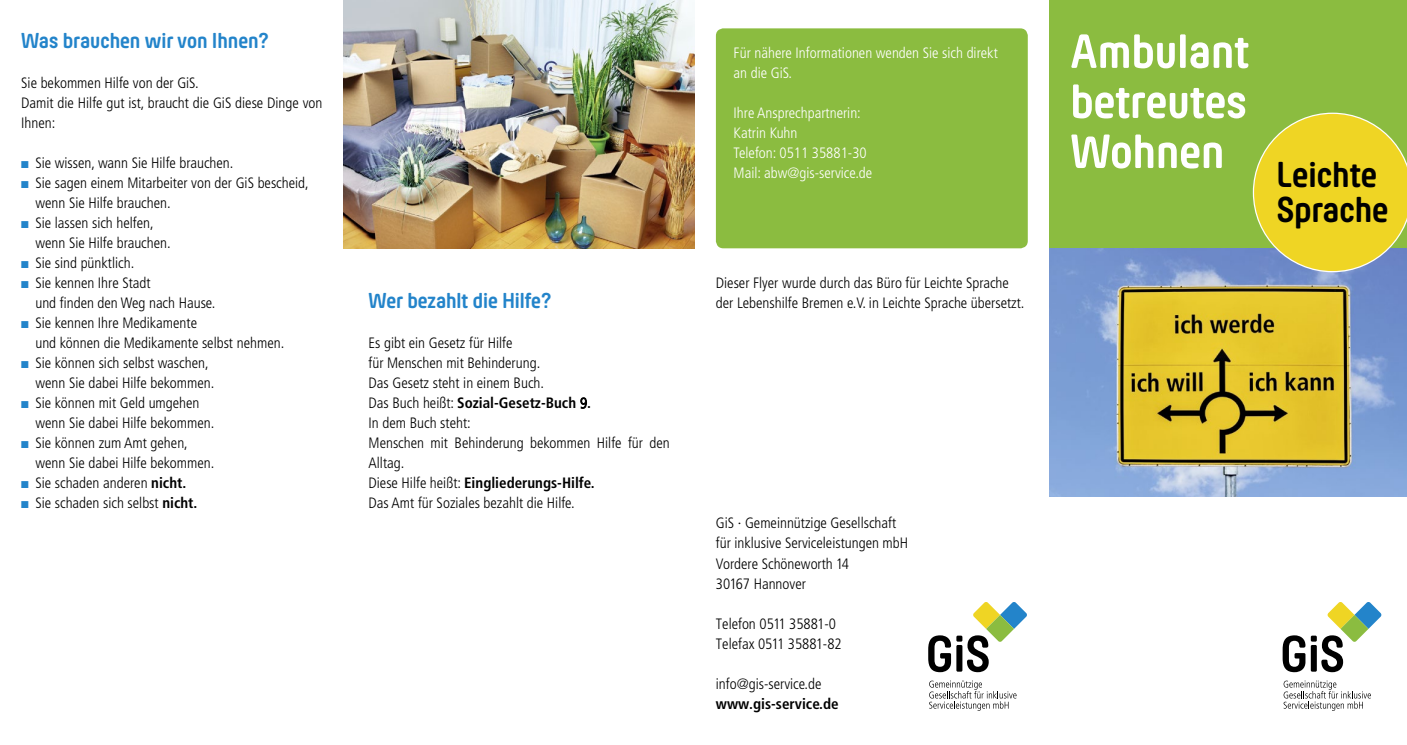
<style>
.page{position:relative;width:1407px;height:745px;background:#fff}
.page>*{position:absolute;margin:0;border:0;box-sizing:border-box;transform-origin:0 0}
.t1{font:700 50px/50px "Hansom FY";color:#fff;text-align:justify}
.t2{font:700 37.5px/35px "Hansom FY";color:#000}
.t3{font:700 22.5px "Hansom FY";color:#2384ca}
.t4{font:300 condensed 15px/20px "Frutiger LT Pro";color:#000}
.t5{font:300 condensed 15px/20px "Frutiger LT Pro";color:#fff}
.t6{font:300 condensed 15px/20px "Frutiger LT Std";color:#000}
.t7{font:700 condensed 15px "Frutiger LT Pro";color:#000}
.s1{color:#2384ca}
.s2{font-weight:700}
.s3{font-family:"Frutiger LT Std"}
</style>
<div class="page">
<div style="left:1049px;top:0;width:358px;height:248px;background:#8bbc40"></div>
<div style="left:716px;top:28px;width:312px;height:220px;background:#8bbc40;border-radius:8px"></div>
<svg style="left:929px;top:680px;width:87px;height:30px"></svg>
<svg style="left:928px;top:602px;width:99px;height:69px"></svg>
<svg style="left:1283px;top:680px;width:88px;height:30px"></svg>
<svg style="left:1282px;top:635px;width:23px;height:36px"></svg>
<svg style="left:1311px;top:602px;width:70px;height:69px"></svg>
<img style="left:1049px;top:248px;width:358px;height:248px">
<img style="left:344px;top:0;width:350px;height:248px">
<svg style="left:1253px;top:113px;width:154px;height:159px;background:#d9cd37"></svg>
<h3 class="t3" style="left:21px;top:27px;width:249px">Was brauchen wir von Ihnen?</h3>
<p class="t4" style="left:21px;top:73px;width:303px">Sie bekommen Hilfe von der GiS.<br>Damit die Hilfe gut ist, braucht die GiS diese Dinge von<br>Ihnen:</p>
<p class="t4" style="left:21px;top:153px;width:214px"><span class="s1">■</span> Sie wissen, wann Sie Hilfe brauchen.</p>
<p class="t4" style="left:35px;top:173px;width:275px;text-indent:-14px"><span class="s1">■</span> Sie sagen einem Mitarbeiter von der GiS bescheid, wenn Sie Hilfe brauchen.</p>
<p class="t4" style="left:35px;top:213px;width:137px;text-indent:-14px"><span class="s1">■</span> Sie lassen sich helfen, wenn Sie Hilfe brauchen.</p>
<p class="t4" style="left:21px;top:253px;width:115px"><span class="s1">■</span> Sie sind pünktlich.</p>
<p class="t4" style="left:35px;top:273px;width:181px;text-indent:-14px"><span class="s1">■</span> Sie kennen Ihre Stadt<br>und finden den Weg nach Hause.</p>
<p class="t4" style="left:35px;top:313px;width:250px;text-indent:-14px"><span class="s1">■</span> Sie kennen Ihre Medikamente<br>und können die Medikamente selbst nehmen.</p>
<p class="t4" style="left:35px;top:353px;width:180px;text-indent:-14px"><span class="s1">■</span> Sie können sich selbst waschen, wenn Sie dabei Hilfe bekommen.</p>
<p class="t4" style="left:35px;top:393px;width:180px;text-indent:-14px"><span class="s1">■</span> Sie können mit Geld umgehen wenn Sie dabei Hilfe bekommen.</p>
<p class="t4" style="left:35px;top:433px;width:180px;text-indent:-14px"><span class="s1">■</span> Sie können zum Amt gehen, wenn Sie dabei Hilfe bekommen.</p>
<p class="t4" style="left:21px;top:473px;width:167px"><span class="s1">■</span> Sie schaden anderen <span class="s2">nicht.</span></p>
<p class="t4" style="left:21px;top:493px;width:178px"><span class="s1">■</span> Sie schaden sich selbst <span class="s2">nicht.</span></p>
<h3 class="t3" style="left:369px;top:287px;width:184px">Wer bezahlt die Hilfe?</h3>
<p class="t4" style="left:369px;top:333px;width:303px">Es gibt ein Gesetz für Hilfe<br>für Menschen mit Behinderung.<br>Das Gesetz steht in einem Buch.<br>Das Buch heißt: <span class="s2">Sozial-Gesetz-Buch</span> <span class="s3">9</span><span class="s2">.<br></span>In dem Buch steht:<br>Menschen mit Behinderung bekommen Hilfe für den<br>Alltag.<br>Diese Hilfe heißt: <span class="s2">Eingliederungs-Hilfe.<br></span>Das Amt für Soziales bezahlt die Hilfe.</p>
<p class="t5" style="left:733px;top:43px;width:266px">Für nähere Informationen wenden Sie sich direkt an die GiS.</p>
<p class="t5" style="left:733px;top:103px;width:140px">Ihre Ansprechpartnerin:<br>Katrin Kuhn<br>Telefon: 0511 35881-30<br>Mail: abw@gis-service.de</p>
<p class="t4" style="left:716px;top:273px;width:310px">Dieser Flyer wurde durch das Büro für Leichte Sprache der Lebenshilfe Bremen e.V. in Leichte Sprache übersetzt.</p>
<p class="t4" style="left:716px;top:513px;width:194px">GiS · Gemeinnützige Gesellschaft für inklusive Serviceleistungen mbH<br>Vordere Schöneworth 14<br>30167 Hannover</p>
<p class="t6" style="left:716px;top:613px;width:127px">Telefon 0511 35881-0<br>Telefax 0511 35881-82</p>
<p class="t4" style="left:716px;top:673px;width:107px">info@gis-service.de</p>
<p class="t7" style="left:716px;top:694px;width:124px">www.gis-service.de</p>
<h1 class="t1" style="left:1070px;top:26px;width:180px">Ambulant betreutes Wohnen</h1>
<h2 class="t2" style="left:1276px;top:157px;width:113px">Leichte<br>Sprache</h2>
</div>
